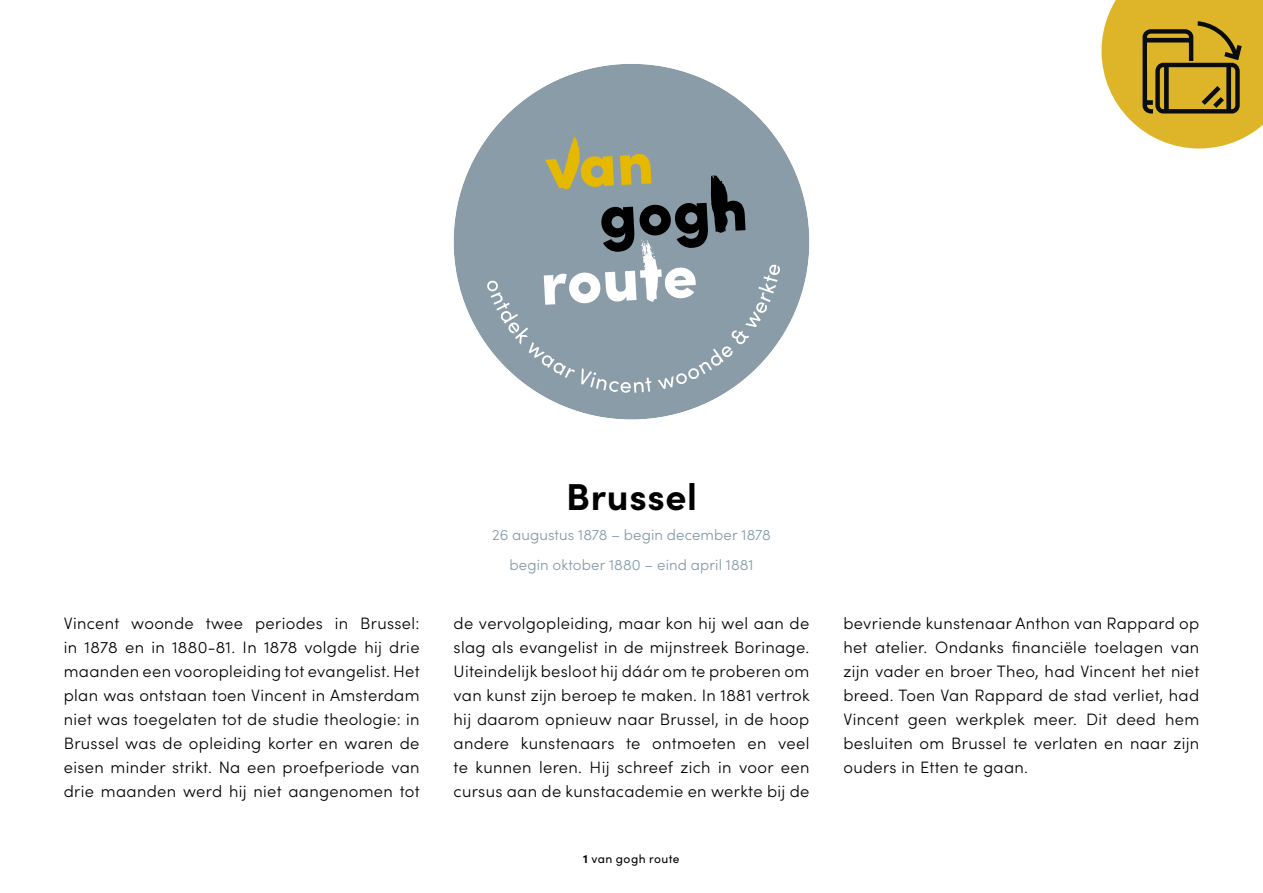
<style>
.page{position:relative;width:1263px;height:893px;background:#fff}
.page>*{position:absolute;margin:0;border:0;box-sizing:border-box;transform-origin:0 0}
.t1{font:700 37.5px "Sofia Pro";letter-spacing:.02em;color:#000}
.t2{font:300 16.5px/24px "Sofia Pro";letter-spacing:.02em;color:#000;text-align:justify}
.t3{font:300 15px/30px "Sofia Pro";letter-spacing:.005em;color:#8298a7;text-align:center}
.t4{font:12px "Sofia Pro";letter-spacing:.035em;color:#000}
.s1{font-weight:700}
</style>
<div class="page">
<svg style="left:1101px;top:0;width:162px;height:149px"></svg>
<svg style="left:454px;top:64px;width:355px;height:356px;fill:#8b9ca9"></svg>
<svg style="left:486px;top:134px;width:294px;height:259px"></svg>
<h1 class="t1" style="left:566px;top:468px;width:132px">Brussel</h1>
<p class="t3" style="left:492px;top:519px;width:280px">26 augustus 1878 – begin december 1878 begin oktober 1880 – eind april 1881</p>
<p class="t2" style="left:64px;top:610px;width:357px">Vincent woonde twee periodes in Brussel: in 1878 en in 1880-81. In 1878 volgde hij drie maanden een vooropleiding tot evangelist. Het plan was ontstaan toen Vincent in Amsterdam niet was toegelaten tot de studie theologie: in Brussel was de opleiding korter en waren de eisen minder strikt. Na een proefperiode van drie maanden werd hij niet aangenomen tot</p>
<p class="t2" style="left:454px;top:610px;width:358px">de vervolgopleiding, maar kon hij wel aan de slag als evangelist in de mijnstreek Borinage.<br>Uiteindelijk besloot hij dáár om te proberen om van kunst zijn beroep te maken. In 1881 vertrok hij daarom opnieuw naar Brussel, in de hoop andere kunstenaars te ontmoeten en veel te kunnen leren. Hij schreef zich in voor een cursus aan de kunstacademie en werkte bij de</p>
<p class="t2" style="left:843px;top:610px;width:357px">bevriende kunstenaar Anthon van Rappard op het atelier. Ondanks financiële toelagen van zijn vader en broer Theo, had Vincent het niet breed. Toen Van Rappard de stad verliet, had Vincent geen werkplek meer. Dit deed hem besluiten om Brussel te verlaten en naar zijn ouders in Etten te gaan.</p>
<p class="t4" style="left:583px;top:850px;width:98px"><span class="s1">1</span> van gogh route</p>
</div>
